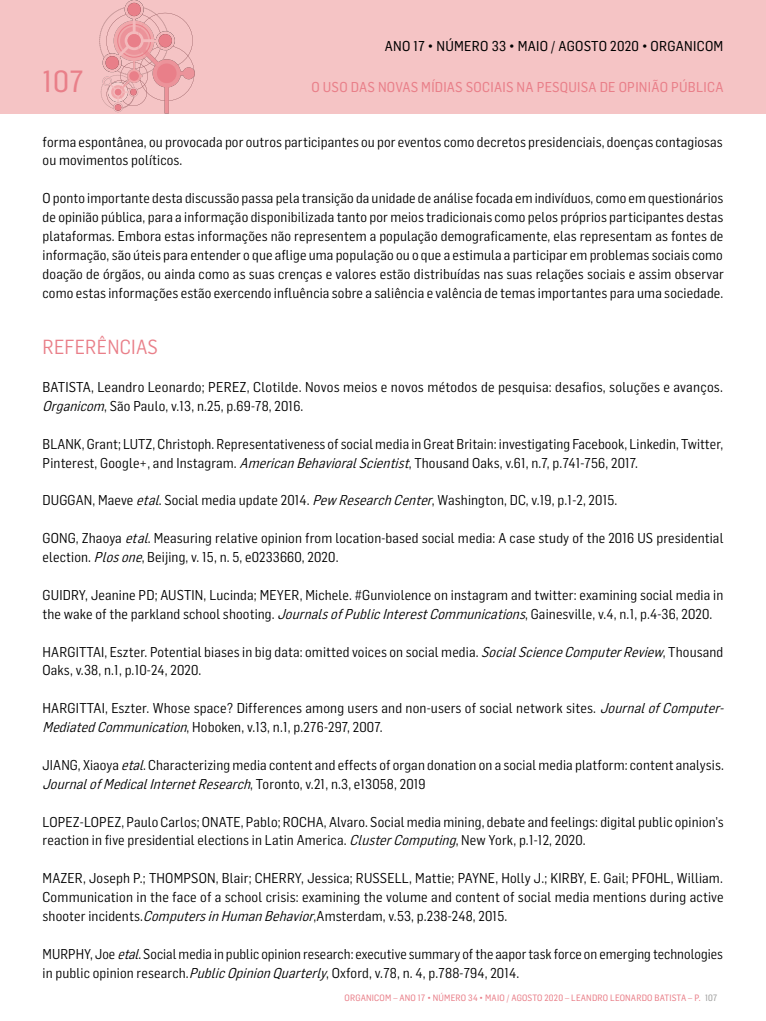
<style>
.page{position:relative;width:766px;height:1021px;background:#fff}
.page>*{position:absolute;margin:0;border:0;box-sizing:border-box;transform-origin:0 0}
.t1{font:30px "Flama Semicondensed Basic";color:#e97f89}
.t2{font:20px "Flama Semicondensed";letter-spacing:.01em;color:#e97f89}
.t3{font:14px/18.9px "Flama Semicondensed";letter-spacing:.01em;color:#000}
.t4{font:14px "Flama Semicondensed Basic";letter-spacing:.02em;color:#e97f89}
.t5{font:14px "Flama Semicondensed Basic";letter-spacing:.02em;color:#000}
.t6{font:9px "Flama Semicondensed Basic";letter-spacing:.02em;color:#e97f89}
.s1{font-style:italic}
.s2{color:#9d9d9c}
</style>
<div class="page">
<div style="left:0;top:0;width:765px;height:113px;background:#f5c4c5"></div>
<svg style="left:99px;top:0;width:96px;height:113px"></svg>
<p class="t5" style="left:384px;top:37px;width:340px">ANO 17 • NÚMERO 33 • MAIO / AGOSTO 2020 • ORGANICOM</p>
<h1 class="t1" style="left:43px;top:62px;width:43px">107</h1>
<p class="t4" style="left:311px;top:78px;width:413px">O USO DAS NOVAS MÍDIAS SOCIAIS NA PESQUISA DE OPINIÃO PÚBLICA</p>
<p class="t3" style="left:43px;top:131px;width:681px">forma espontânea, ou provocada por outros participantes ou por eventos como decretos presidenciais, doenças contagiosas ou movimentos políticos.</p>
<p class="t3" style="left:43px;top:188px;width:682px;text-align:justify">O ponto importante desta discussão passa pela transição da unidade de análise focada em indivíduos, como em questionários de opinião pública, para a informação disponibilizada tanto por meios tradicionais como pelos próprios participantes destas plataformas. Embora estas informações não representem a população demograficamente, elas representam as fontes de informação, são úteis para entender o que aflige uma população ou o que a estimula a participar em problemas sociais como doação de órgãos, ou ainda como as suas crenças e valores estão distribuídas nas suas relações sociais e assim observar como estas informações estão exercendo influência sobre a saliência e valência de temas importantes para uma sociedade.</p>
<h2 class="t2" style="left:43px;top:334px;width:117px">REFERÊNCIAS</h2>
<p class="t3" style="left:43px;top:377px;width:681px">BATISTA, Leandro Leonardo; PEREZ, Clotilde. Novos meios e novos métodos de pesquisa: desafios, soluções e avanços.<br><span class="s1">Organicom</span>, São Paulo, v. 13, n. 25, p. 69-78, 2016.</p>
<p class="t3" style="left:43px;top:434px;width:682px">BLANK, Grant; LUTZ, Christoph. Representativeness of social media in Great Britain: investigating Facebook, Linkedin, Twitter,<br>Pinterest, Google+, and Instagram. <span class="s1">AmericanBehavioralScientist</span>, Thousand Oaks, v. 61, n. 7, p. 741-756, 2017.</p>
<p class="t3" style="left:43px;top:490px;width:576px">DUGGAN, Maeve <span class="s1">etal</span>. Social media update 2014. <span class="s1">Pew ResearchCenter</span>, Washington, DC, v. 19, p. 1-2, 2015.</p>
<p class="t3" style="left:43px;top:528px;width:682px">GONG, Zhaoya <span class="s1">etal</span>. Measuring relative opinion from location-based social media: A case study of the 2016 US presidential election. <span class="s1">Plosone</span>, Beijing, v. 15, n. 5, e0233660, 2020.</p>
<p class="t3" style="left:43px;top:585px;width:682px">GUIDRY, Jeanine PD; AUSTIN, Lucinda; MEYER, Michele. #Gunviolence on instagram and twitter: examining social media in the wake of the parkland school shooting. <span class="s1">JournalsofPublicInterestCommunications</span>, Gainesville, v. 4, n. 1, p. 4-36, 2020.</p>
<p class="t3" style="left:43px;top:641px;width:682px">HARGITTAI, Eszter. Potential biases in big data: omitted voices on social media. <span class="s1">SocialScienceComputerReview</span>, Thousand<br>Oaks, v. 38, n. 1, p. 10-24, 2020.</p>
<p class="t3" style="left:43px;top:698px;width:686px">HARGITTAI, Eszter. Whose space? Differences among users and non-users of social network sites. <span class="s1">JournalofComputer-<br>MediatedCommunication</span>, Hoboken, v. 13, n. 1, p. 276-297, 2007.</p>
<p class="t3" style="left:43px;top:754px;width:682px">JIANG, Xiaoya <span class="s1">etal</span>. Characterizing media content and effects of organ donation on a social media platform: content analysis.<br><span class="s1">JournalofMedicalInternetResearch</span>, To r o n t o , v . 2 1 , n . 3 , e 1 3 0 5 8 , 2 0 1 9</p>
<p class="t3" style="left:43px;top:811px;width:682px">LOPEZ-LOPEZ, Paulo Carlos; ONATE, Pablo; ROCHA, Alvaro. Social media mining, debate and feelings: digital public opinion’s reaction in five presidential elections in Latin America. <span class="s1">ClusterComputing</span>, New York, p. 1-12, 2020.</p>
<p class="t3" style="left:43px;top:868px;width:682px;text-align:justify">MAZER, Joseph P.; THOMPSON, Blair; CHERRY, Jessica; RUSSELL, Mattie; PAYNE, Holly J.; KIRBY, E. Gail; PFOHL, William.<br>Communication in the face of a school crisis: examining the volume and content of social media mentions during active shooter incidents. <span class="s1">ComputersinHumanBehavior</span>, Amsterdam, v. 53, p. 238-248, 2015.</p>
<p class="t3" style="left:43px;top:943px;width:681px">MURPHY, Joe <span class="s1">etal</span>. Social media in public opinion research: executive summary of the aapor task force on emerging technologies in public opinion research. <span class="s1">PublicOpinionQuarterly</span>, Oxford, v. 78, n. 4, p. 788-794, 2014.</p>
<p class="t6" style="left:344px;top:992px;width:277px">ORGANICOM – ANO 17 • NÚMERO 34 • MAIO / AGOSTO 2020 – LEAN DRO LEONAR</p>
<p class="t6" style="left:641px;top:992px;width:23px">DO BATISTA</p>
<p class="t6" style="left:688px;top:992px;width:31px">– P. <span class="s2">107</span></p>
</div>
